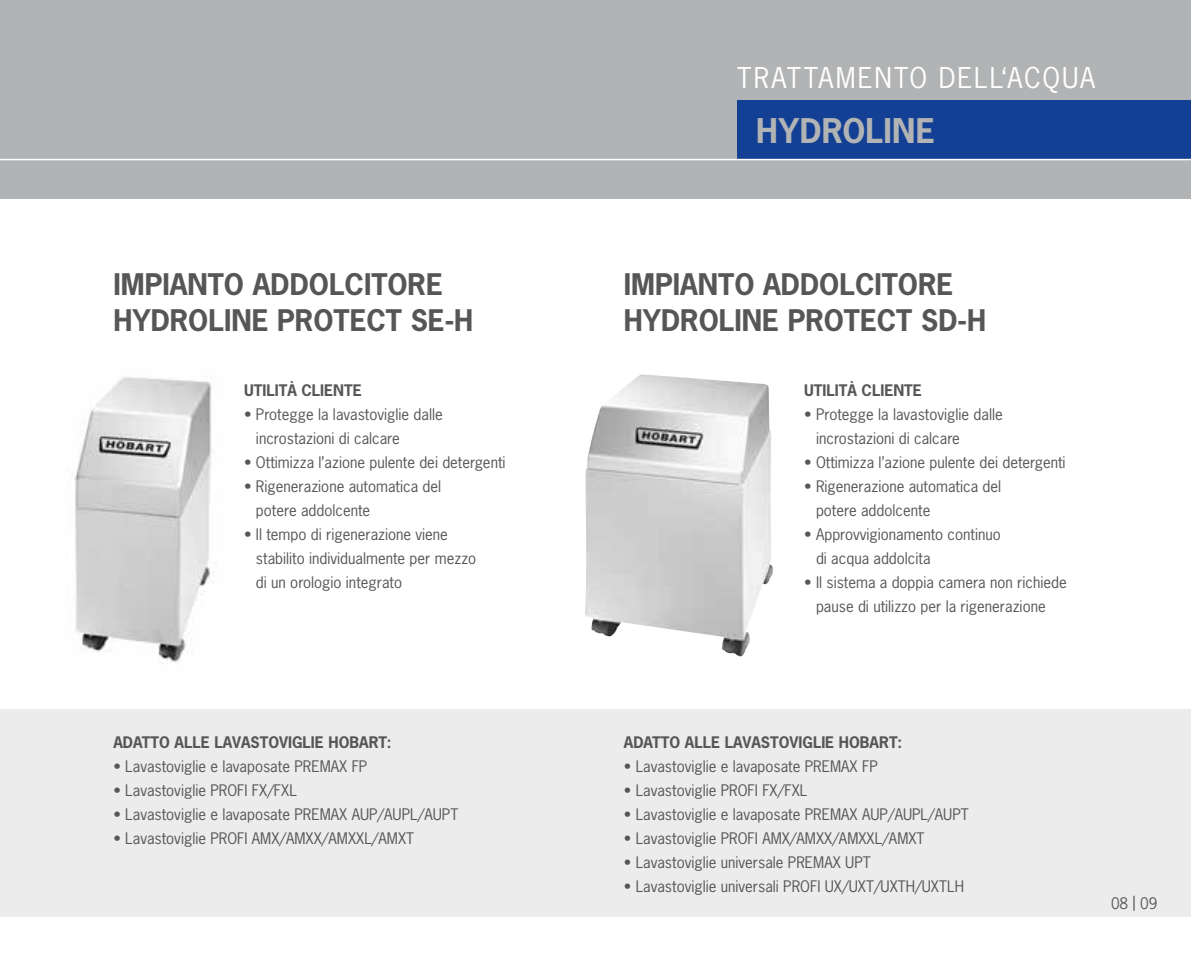
<style>
.page{position:relative;width:1191px;height:964px;background:#fff}
.page>*{position:absolute;margin:0;border:0;box-sizing:border-box;transform-origin:0 0}
.t1{font:700 32px "News Gothic";letter-spacing:.01em;color:#b1b3b4}
.t2{font:700 28px/36px "News Gothic";color:#565656}
.t3{font:27px "News Gothic";letter-spacing:.065em;color:#fff}
.t4{font:15px/24px "News Gothic";color:#565656}
.t5{font:700 15px "News Gothic";color:#565656}
</style>
<div class="page">
<div style="left:0;top:709px;width:1191px;height:207px;background:#ececed"></div>
<img style="left:67px;top:377px;width:149px;height:287px">
<img style="left:585px;top:374px;width:188px;height:282px">
<div style="left:0;top:0;width:1191px;height:198px;background:#b1b3b4"></div>
<div style="left:737px;top:100px;width:454px;height:59px;background:#134094"></div>
<hr style="left:0;top:159px;width:1191px;height:1px;background:#fff">
<h2 class="t2" style="left:113px;top:266px;width:361px">IMPIANTO ADDOLCITORE<br>HYDROLINE PROTECT SE-H</h2>
<p class="t5" style="left:244px;top:381px;width:119px">UTILITÀ CLIENTE</p>
<p class="t4" style="left:256px;top:402px;width:188px;text-indent:-12px">• Protegge la lavastoviglie dalle incrostazioni di calcare</p>
<p class="t4" style="left:244px;top:450px;width:263px">• Ottimizza l’azione pulente dei detergenti</p>
<p class="t4" style="left:256px;top:474px;width:187px;text-indent:-12px">• Rigenerazione automatica del potere addolcente</p>
<p class="t4" style="left:256px;top:522px;width:222px;text-indent:-12px">• Il tempo di rigenerazione viene stabilito individualmente per mezzo di un orologio integrato</p>
<p class="t5" style="left:113px;top:732px;width:280px">ADATTO ALLE LAVASTOVIGLIE HOBART:</p>
<p class="t4" style="left:113px;top:754px;width:255px">• Lavastoviglie e lavaposate PREMAX FP</p>
<p class="t4" style="left:113px;top:778px;width:185px">• Lavastoviglie PROFI FX/FXL</p>
<p class="t4" style="left:113px;top:802px;width:346px">• Lavastoviglie e lavaposate PREMAX AUP/AUPL/AUPT</p>
<p class="t4" style="left:113px;top:826px;width:302px">• Lavastoviglie PROFI AMX/AMXX/AMXXL/AMXT</p>
<h3 class="t3" style="left:737px;top:60px;width:359px">TRATTAMENTO DELL‘ACQUA</h3>
<h1 class="t1" style="left:756px;top:110px;width:180px">HYDROLINE</h1>
<h2 class="t2" style="left:624px;top:266px;width:364px">IMPIANTO ADDOLCITORE<br>HYDROLINE PROTECT SD-H</h2>
<p class="t5" style="left:804px;top:381px;width:119px">UTILITÀ CLIENTE</p>
<p class="t4" style="left:816px;top:402px;width:188px;text-indent:-12px">• Protegge la lavastoviglie dalle incrostazioni di calcare</p>
<p class="t4" style="left:804px;top:450px;width:263px">• Ottimizza l’azione pulente dei detergenti</p>
<p class="t4" style="left:816px;top:474px;width:187px;text-indent:-12px">• Rigenerazione automatica del potere addolcente</p>
<p class="t4" style="left:816px;top:522px;width:186px;text-indent:-12px">• Approvvigionamento continuo di acqua addolcita</p>
<p class="t4" style="left:816px;top:570px;width:252px;text-indent:-12px">• Il sistema a doppia camera non richiede pause di utilizzo per la rigenerazione</p>
<p class="t5" style="left:624px;top:732px;width:280px">ADATTO ALLE LAVASTOVIGLIE HOBART:</p>
<p class="t4" style="left:624px;top:754px;width:255px">• Lavastoviglie e lavaposate PREMAX FP</p>
<p class="t4" style="left:624px;top:778px;width:185px">• Lavastoviglie PROFI FX/FXL</p>
<p class="t4" style="left:624px;top:802px;width:346px">• Lavastoviglie e lavaposate PREMAX AUP/AUPL/AUPT</p>
<p class="t4" style="left:624px;top:826px;width:302px">• Lavastoviglie PROFI AMX/AMXX/AMXXL/AMXT</p>
<p class="t4" style="left:624px;top:850px;width:248px">• Lavastoviglie universale PREMAX UPT</p>
<p class="t4" style="left:624px;top:874px;width:342px">• Lavastoviglie universali PROFI UX/UXT/UXTH/UXTLH</p>
<p class="t4" style="left:1111px;top:891px;width:48px">08 | 09</p>
</div>
